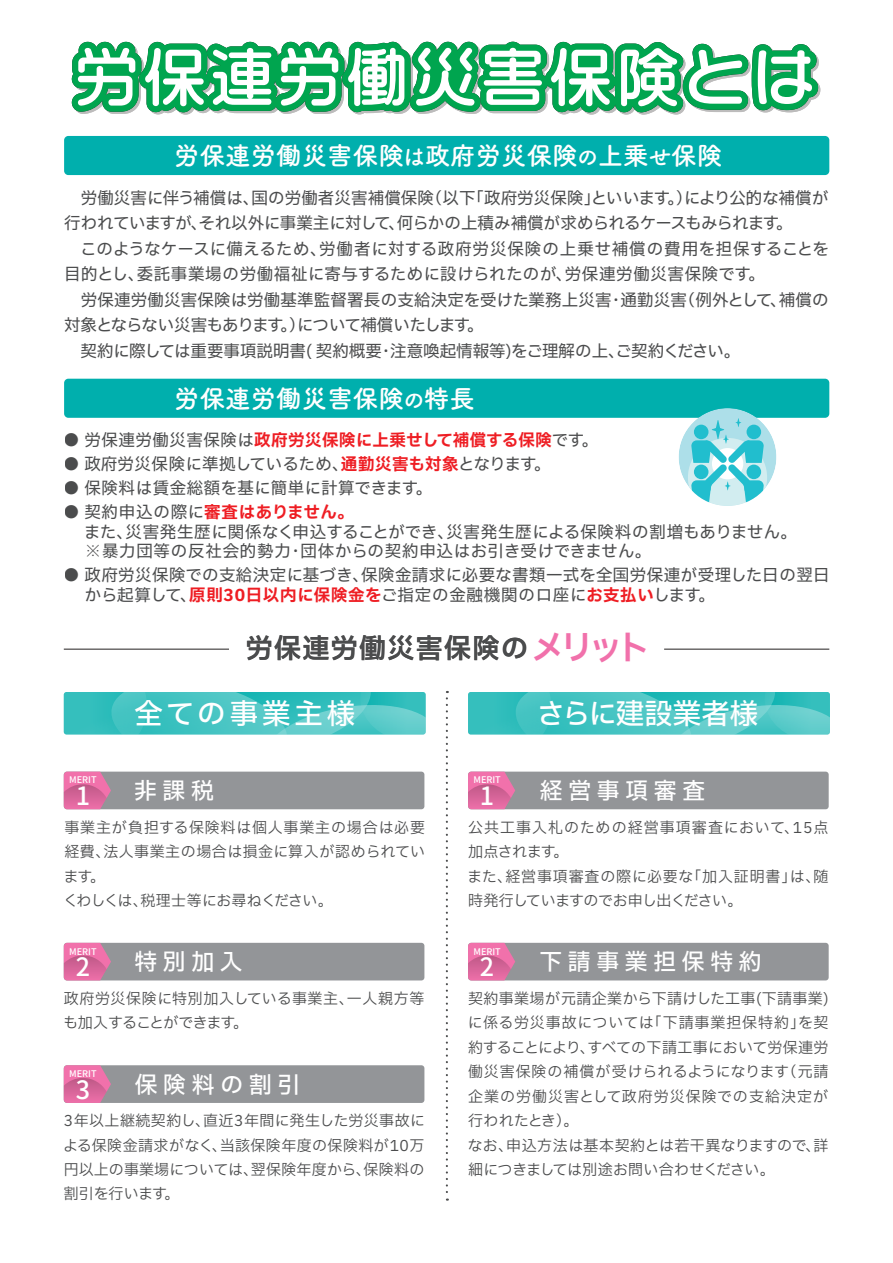
<style>
.page{position:relative;width:893px;height:1263px;background:#fff}
.page>*{position:absolute;margin:0;border:0;box-sizing:border-box;transform-origin:0 0}
.t1{font:28.5px "IBM Plex Sans JP Medm";color:#fff}
.t2{font:28.5px "IBM Plex Sans JP Medm";letter-spacing:.135em;color:#fff}
.t3{font:27px "IBM Plex Sans JP Sm Bld";letter-spacing:.05em;color:#4b4c4d}
.t4{font:700 25.5px "Tsuku A Rd Gothic";color:#fff}
.t5{font:25.2px "Corporate Logo Medium ver 2";color:#fff}
.t6{font:22.8px "IBM Plex Sans JP Medm";letter-spacing:.25em;color:#fff}
.t7{font:16.5px/25.5px "IBM Plex Sans JP Text";letter-spacing:.005em;color:#4b4c4d}
.t8{font:16.5px/19.5px "IBM Plex Sans JP Text";letter-spacing:.025em;color:#4b4c4d}
.t9{font:16.5px/19.5px "IBM Plex Sans JP Text";letter-spacing:.03em;color:#4b4c4d}
.t10{font:700 16.5px "IBM Plex Sans JP";letter-spacing:.02em;color:#ee1d23}
.t11{font:15px/24.5px "IBM Plex Sans JP";letter-spacing:.025em;color:#4b4c4d}
.t12{font:15px/24.5px "IBM Plex Sans JP";letter-spacing:.045em;color:#4b4c4d}
.t13{font:9.15px "Corporate Logo Medium ver 2";color:#fff}
.s1{font-size:22.5px}
.s2{font-family:"IBM Plex Sans JP Text";font-weight:400;color:#4b4c4d}
.s3{font-family:"IBM Plex Sans JP";font-weight:700;color:#ee1d23}
.s4{font-size:34.5px;color:#f171ab}
</style>
<div class="page">
<div style="left:64px;top:772px;width:360px;height:37px;background:#939598;border-radius:3px"></div>
<svg style="left:64px;top:772px;width:47px;height:37px;background:#d96f9f"></svg>
<div style="left:468px;top:772px;width:361px;height:37px;background:#939598;border-radius:3px"></div>
<svg style="left:468px;top:772px;width:47px;height:37px;background:#d96ea0"></svg>
<div style="left:64px;top:943px;width:360px;height:37px;background:#939598;border-radius:3px"></div>
<svg style="left:64px;top:943px;width:47px;height:37px;background:#d96f9f"></svg>
<div style="left:468px;top:943px;width:361px;height:37px;background:#939598;border-radius:3px"></div>
<svg style="left:468px;top:943px;width:47px;height:37px;background:#d96ea0"></svg>
<div style="left:64px;top:1065px;width:360px;height:38px;background:#939598;border-radius:3px"></div>
<svg style="left:64px;top:1065px;width:47px;height:38px;background:#d970a0"></svg>
<svg style="left:446px;top:691px;width:2px;height:510px"></svg>
<div style="left:64px;top:136px;width:765px;height:39px;background:#00afad;border-radius:4px"></div>
<div style="left:64px;top:379px;width:765px;height:39px;background:#00afad;border-radius:4px"></div>
<svg style="left:66px;top:41px;width:761px;height:96px"></svg>
<hr style="left:273px;top:60px;width:4px;height:18px;background:#00a54f">
<hr style="left:64px;top:649px;width:165px;height:1px;background:#231f20">
<hr style="left:664px;top:649px;width:165px;height:1px;background:#231f20">
<svg style="left:64px;top:692px;width:362px;height:42px;background:#43c3c1"></svg>
<svg style="left:468px;top:692px;width:362px;height:42px;background:#43c3c1"></svg>
<div style="left:679px;top:408px;width:97px;height:98px;background:#addfe9;border-radius:50%"></div>
<svg style="left:688px;top:418px;width:79px;height:88px"></svg>
<h3 class="t4" style="left:174px;top:136px;width:549px">労保連労働災害保険<span class="s1">は</span>政府労災保険<span class="s1">の</span>上乗<span class="s1">せ</span>保険</h3>
<p class="t7" style="left:64px;top:184px;width:766px">　労働災害に伴う補償は、国の労働者災害補償保険（以下「政府労災保険」といいます。）により公的な補償が行われていますが、それ以外に事業主に対して、何らかの上積み補償が求められるケースもみられます。</p>
<p class="t7" style="left:64px;top:235px;width:766px;text-indent:16px">このようなケースに備えるため、労働者に対する政府労災保険の上乗せ補償の費用を担保することを目的とし、委託事業場の労働福祉に寄与するために設けられたのが、労保連労働災害保険です。<br>　労保連労働災害保険は労働基準監督署長の支給決定を受けた業務上災害・通勤災害（例外として、補償の対象とならない災害もあります。）について補償いたします。<br>　契約に際しては重要事項説明書( 契約概要・注意喚起情報等)をご理解の上、ご契約ください。</p>
<h3 class="t4" style="left:174px;top:379px;width:302px">労保連労働災害保険<span class="s1">の</span>特長</h3>
<p class="t10" style="left:64px;top:428px;width:536px"><span class="s2">● 労保連労働災害保険は</span>政府労災保険に上乗せして補償する保険<span class="s2">です。</span></p>
<p class="t7" style="left:64px;top:450px;width:488px">● 政府労災保険に準拠しているため、<span class="s3">通勤災害も対象</span>となります。</p>
<p class="t7" style="left:64px;top:474px;width:370px">● 保険料は賃金総額を基に簡単に計算できます。</p>
<p class="t10" style="left:64px;top:500px;width:292px"><span class="s2">● 契約申込の際に</span>審査はありません。</p>
<p class="t9" style="left:84px;top:521px;width:715px">また、災害発生歴に関係なく申込することができ、災害発生歴による保険料の割増もありません。※暴力団等の反社会的勢力・団体からの契約申込はお引き受けできません。</p>
<p class="t8" style="left:85px;top:564px;width:746px;text-indent:-21px">● 政府労災保険での支給決定に基づき、保険金請求に必要な書類一式を全国労保連が受理した日の翌日から起算して、<span class="s3">原則30日以内に保険金を</span>ご指定の金融機関のロ座に<span class="s3">お支払い</span>します。</p>
<h2 class="t3" style="left:246px;top:628px;width:406px">労保連労働災害保険の<span class="s4">メリット</span></h2>
<h1 class="t2" style="left:135px;top:692px;width:222px">全ての事業主様</h1>
<h1 class="t1" style="left:537px;top:692px;width:223px">さらに建設業者様</h1>
<p class="t13" style="left:69px;top:774px;width:29px">MERIT</p>
<h3 class="t5" style="left:76px;top:779px;width:16px">1</h3>
<h3 class="t6" style="left:540px;top:774px;width:167px">経営事項審査</h3>
<p class="t13" style="left:473px;top:774px;width:29px">MERIT</p>
<h3 class="t5" style="left:480px;top:779px;width:16px">1</h3>
<h3 class="t6" style="left:134px;top:774px;width:81px">非課税</h3>
<p class="t11" style="left:63px;top:814px;width:364px">事業主が負担する保険料は個人事業主の場合は必要経費、法人事業主の場合は損金に算入が認められています。<br>くわしくは、税理士等にお尋ねください。</p>
<p class="t12" style="left:467px;top:814px;width:363px">公共工事入札のための経営事項審査において、15点加点されます。<br>また、経営事項審査の際に必要な「加入証明書」は、随時発行していますのでお申し出ください。</p>
<p class="t13" style="left:69px;top:945px;width:29px">MERIT</p>
<h3 class="t5" style="left:76px;top:950px;width:16px">2</h3>
<h3 class="t6" style="left:539px;top:945px;width:224px">下請事業担保特約</h3>
<p class="t13" style="left:473px;top:945px;width:29px">MERIT</p>
<h3 class="t5" style="left:480px;top:950px;width:16px">2</h3>
<h3 class="t6" style="left:134px;top:945px;width:110px">特別加入</h3>
<p class="t11" style="left:63px;top:985px;width:363px">政府労災保険に特別加入している事業主、一人親方等も加入することができます。</p>
<p class="t13" style="left:69px;top:1067px;width:29px">MERIT</p>
<h3 class="t5" style="left:76px;top:1072px;width:16px">3</h3>
<h3 class="t6" style="left:135px;top:1067px;width:167px">保険料の割引</h3>
<p class="t11" style="left:63px;top:1107px;width:363px;text-align:justify">3年以上継続契約し、直近3年間に発生した労災事故による保険金請求がなく、当該保険年度の保険料が10万円以上の事業場については、翌保険年度から、保険料の割引を行います。</p>
<p class="t11" style="left:468px;top:985px;width:363px">契約事業場が元請企業から下請けした工事(下請事業)に係る労災事故については「下請事業担保特約」を契約することにより、すべての下請工事において労保連労働災害保険の補償が受けられるようになります（元請企業の労働災害として政府労災保険での支給決定が行われたとき）。<br>なお、申込方法は基本契約とは若干異なりますので、詳細につきましては別途お問い合わせください。</p>
</div>
